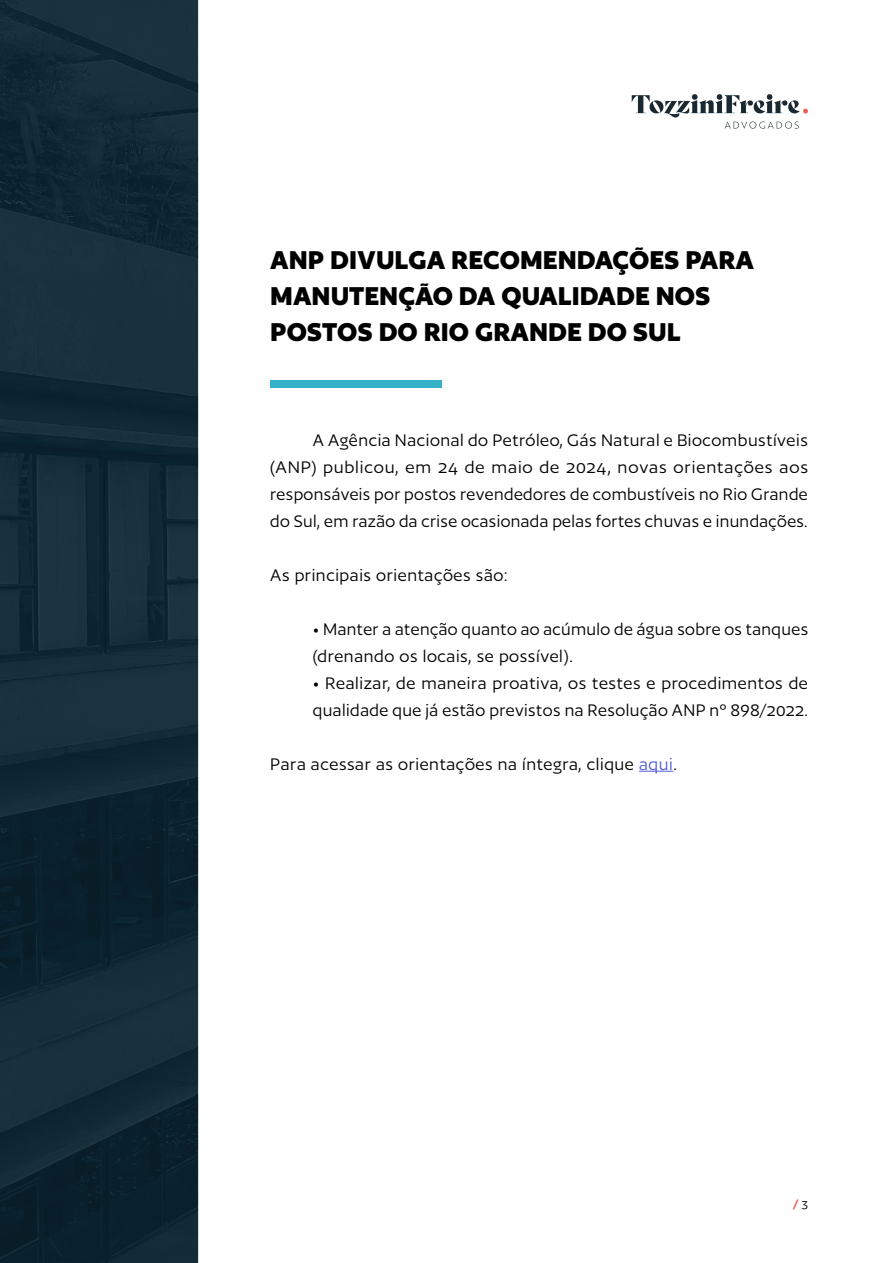
<style>
.page{position:relative;width:893px;height:1263px;background:#fff}
.page>*{position:absolute;margin:0;border:0;box-sizing:border-box;transform-origin:0 0}
.t1{font:700 30px/36px "Author";color:#000}
.t2{font:19.5px/27px "Author";letter-spacing:.025em;color:#000}
.t3{font:700 13.5px "Author";color:#eb5e57}
.s1{color:#4f5cd6}
.s2{font-weight:400;color:#000}
</style>
<div class="page">
<svg style="left:632px;top:94px;width:176px;height:35px"></svg>
<img style="left:0;top:0;width:198px;height:1263px">
<div style="left:270px;top:380px;width:172px;height:7px;background:#35b0c9"></div>
<hr style="left:639px;top:771px;width:34px;height:1px;background:#4f5cd6">
<h1 class="t1" style="left:270px;top:242px;width:485px">ANP DIVULGA RECOMENDAÇÕES PARA<br>MANUTENÇÃO DA QUALIDADE NOS<br>POSTOS DO RIO GRANDE DO SUL</h1>
<p class="t2" style="left:270px;top:426px;width:539px;text-align:justify;text-indent:43px">A Agência Nacional do Petróleo, Gás Natural e Biocombustíveis (ANP) publicou, em 24 de maio de 2024, novas orientações aos responsáveis por postos revendedores de combustíveis no Rio Grande do Sul, em razão da crise ocasionada pelas fortes chuvas e inundações.</p>
<p class="t2" style="left:270px;top:561px;width:239px">As principais orientações são:</p>
<p class="t2" style="left:313px;top:615px;width:497px">• Manter a atenção quanto ao acúmulo de água sobre os tanques (drenando os locais, se possível).</p>
<p class="t2" style="left:313px;top:669px;width:497px">• Realizar, de maneira proativa, os testes e procedimentos de qualidade que já estão previstos na Resolução ANP nº 898/2022.</p>
<p class="t2" style="left:270px;top:750px;width:408px">Para acessar as orientações na íntegra, clique <span class="s1">aqui</span>.</p>
<p class="t3" style="left:793px;top:1197px;width:16px">/ <span class="s2">3</span></p>
</div>
